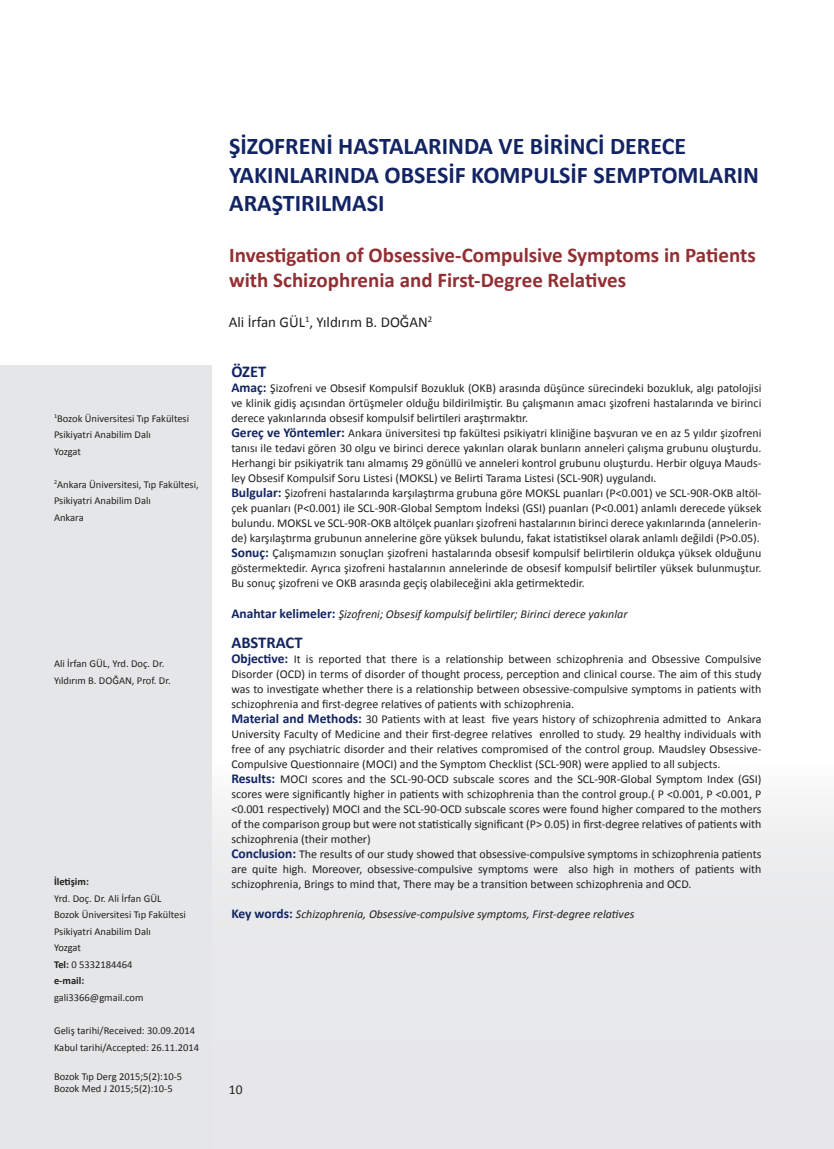
<style>
.page{position:relative;width:834px;height:1149px;background:#fff}
.page>*{position:absolute;margin:0;border:0;box-sizing:border-box;transform-origin:0 0}
.t1{font:700 24px/28.5px "Calibri";color:#122463}
.t2{font:700 21px/25.2px "Calibri";color:#922f33}
.t3{font:700 16.5px "Calibri";color:#122463}
.t4{font:15px "Calibri";color:#231f20}
.t5{font:13.5px "Calibri";color:#231f20}
.t6{font:12px/15px "Calibri";color:#231f20;text-align:justify}
.t7{font:italic 12px "Calibri";color:#231f20}
.t8{font:10.5px/16.5px "Calibri";color:#231f20}
.t9{font:700 10.5px "Calibri";color:#231f20}
.s1{font-weight:700}
.s2{font-weight:700;font-size:13.5px;color:#122463}
.s3{font-weight:700;font-style:normal;font-size:13.5px;color:#122463}
</style>
<div class="page">
<div style="left:212px;top:763px;width:621px;height:385px;background:linear-gradient(to bottom,#f3f4f4,#e3e3e5)"></div>
<div style="left:0;top:365px;width:212px;height:783px;background:#e5e6e7"></div>
<p class="t8" style="left:54px;top:409px;width:137px"><sup>1</sup>Bozok Üniversitesi Tıp Fakültesi<br>Psikiyatri Anabilim Dalı</p>
<p class="t8" style="left:54px;top:442px;width:28px">Yozgat</p>
<p class="t8" style="left:54px;top:475px;width:146px"><sup>2</sup>Ankara Üniversitesi, Tıp Fakültesi,<br>Psikiyatri Anabilim Dalı</p>
<p class="t8" style="left:54px;top:508px;width:31px">Ankara</p>
<p class="t8" style="left:54px;top:655px;width:112px">Ali İrfan GÜL, Yrd. Doç. Dr.</p>
<p class="t8" style="left:54px;top:671px;width:118px">Yıldırım B. DOĞAN, Prof. Dr.</p>
<p class="t9" style="left:54px;top:875px;width:36px">İletişim:</p>
<p class="t8" style="left:54px;top:889px;width:109px">Yrd. Doç. Dr. Ali İrfan GÜL</p>
<p class="t8" style="left:54px;top:905px;width:133px">Bozok Üniversitesi Tıp Fakültesi<br>Psikiyatri Anabilim Dalı</p>
<p class="t8" style="left:54px;top:938px;width:28px">Yozgat</p>
<p class="t8" style="left:54px;top:955px;width:80px"><span class="s1">Tel:</span> 0 5332184464</p>
<p class="t9" style="left:54px;top:974px;width:32px">e-mail:</p>
<p class="t8" style="left:54px;top:988px;width:91px">gali3366@gmail.com</p>
<p class="t8" style="left:54px;top:1021px;width:147px">Geliş tarihi/Received: 30.09.2014<br>Kabul tarihi/Accepted: 26.11.2014</p>
<p class="t8" style="left:54px;top:1067px;width:130px">Bozok Tıp Derg 2015;5(2):10-5</p>
<p class="t8" style="left:54px;top:1079px;width:120px">Bozok Med J 2015;5(2):10-5</p>
<p class="t1" style="left:229px;top:131px;width:531px">ŞİZOFRENİ HASTALARINDA VE BİRİNCİ DERECE<br>YAKINLARINDA OBSESİF KOMPULSİF SEMPTOMLARIN<br>ARAŞTIRILMASI</p>
<p class="t2" style="left:229px;top:241px;width:528px">Investigation of Obsessive-Compulsive Symptoms in Patients with Schizophrenia and First-Degree Relatives</p>
<p class="t4" style="left:229px;top:313px;width:205px">Ali İrfan GÜL<sup>1</sup>, Yıldırım B. DOĞAN<sup>2</sup></p>
<p class="t3" style="left:231px;top:361px;width:36px">ÖZET</p>
<p class="t6" style="left:231px;top:380px;width:531px"><span class="s2">Amaç:</span> Şizofreni ve Obsesif Kompulsif Bozukluk (OKB) arasında düşünce sürecindeki bozukluk, algı patolojisi ve klinik gidiş açısından örtüşmeler olduğu bildirilmiştir. Bu çalışmanın amacı şizofreni hastalarında ve birinci derece yakınlarında obsesif kompulsif belirtileri araştırmaktır.</p>
<p class="t6" style="left:231px;top:425px;width:531px"><span class="s2">Gereç ve Yöntemler:</span> Ankara üniversitesi tıp fakültesi psikiyatri kliniğine başvuran ve en az 5 yıldır şizofreni tanısı ile tedavi gören 30 olgu ve birinci derece yakınları olarak bunların anneleri çalışma grubunu oluşturdu.<br>Herhangi bir psikiyatrik tanı almamış 29 gönüllü ve anneleri kontrol grubunu oluşturdu. Herbir olguya Mauds&shy;ley Obsesif Kompulsif Soru Listesi (MOKSL) ve Belirti Tarama Listesi (SCL-90R) uygulandı.</p>
<p class="t6" style="left:231px;top:485px;width:531px"><span class="s2">Bulgular:</span> Şizofreni hastalarında karşılaştırma grubuna göre MOKSL puanları (P&lt;0.001) ve SCL-90R-OKB altöl&shy;çek puanları (P&lt;0.001) ile SCL-90R-Global Semptom İndeksi (GSI) puanları (P&lt;0.001) anlamlı derecede yüksek bulundu. MOKSL ve SCL-90R-OKB altölçek puanları şizofreni hastalarının birinci derece yakınlarında (annelerin&shy;de) karşılaştırma grubunun annelerine göre yüksek bulundu, fakat istatistiksel olarak anlamlı değildi (P&gt;0.05).</p>
<p class="t6" style="left:231px;top:545px;width:531px"><span class="s2">Sonuç:</span> Çalışmamızın sonuçları şizofreni hastalarında obsesif kompulsif belirtilerin oldukça yüksek olduğunu göstermektedir. Ayrıca şizofreni hastalarının annelerinde de obsesif kompulsif belirtiler yüksek bulunmuştur.<br>Bu sonuç şizofreni ve OKB arasında geçiş olabileceğini akla getirmektedir.</p>
<p class="t7" style="left:231px;top:606px;width:397px"><span class="s3">Anahtar kelimeler:</span> Şizofreni; Obsesif kompulsif belirtiler; Birinci derece yakınlar</p>
<p class="t3" style="left:231px;top:631px;width:73px">ABSTRACT</p>
<p class="t6" style="left:231px;top:650px;width:531px"><span class="s2">Objective:</span> It is reported that there is a relationship between schizophrenia and Obsessive Compulsive Disorder (OCD) in terms of disorder of thought process, perception and clinical course. The aim of this study was to investigate whether there is a relationship between obsessive-compulsive symptoms in patients with schizophrenia and first-degree relatives of patients with schizophrenia.</p>
<p class="t6" style="left:231px;top:710px;width:531px"><span class="s2">Material and Methods:</span> 30 Patients with at least five years history of schizophrenia admitted to Ankara University Faculty of Medicine and their first-degree relatives enrolled to study. 29 healthy individuals with free of any psychiatric disorder and their relatives compromised of the control group. Maudsley Obsessive-Compulsive Questionnaire (MOCI) and the Symptom Checklist (SCL-90R) were applied to all subjects.</p>
<p class="t6" style="left:231px;top:770px;width:531px"><span class="s2">Results:</span> MOCI scores and the SCL-90-OCD subscale scores and the SCL-90R-Global Symptom Index (GSI) scores were significantly higher in patients with schizophrenia than the control group.( P &lt;0.001, P &lt;0.001, P &lt;0.001 respectively) MOCI and the SCL-90-OCD subscale scores were found higher compared to the mothers of the comparison group but were not statistically significant (P&gt; 0.05) in first-degree relatives of patients with schizophrenia (their mother)</p>
<p class="t6" style="left:231px;top:845px;width:531px"><span class="s2">Conclusion:</span> The results of our study showed that obsessive-compulsive symptoms in schizophrenia patients are quite high. Moreover, obsessive-compulsive symptoms were also high in mothers of patients with schizophrenia, Brings to mind that, There may be a transition between schizophrenia and OCD.</p>
<p class="t7" style="left:231px;top:906px;width:404px"><span class="s3">Key words:</span> Schizophrenia, Obsessive-compulsive symptoms, First-degree relatives</p>
<p class="t5" style="left:229px;top:1081px;width:15px">10</p>
</div>
